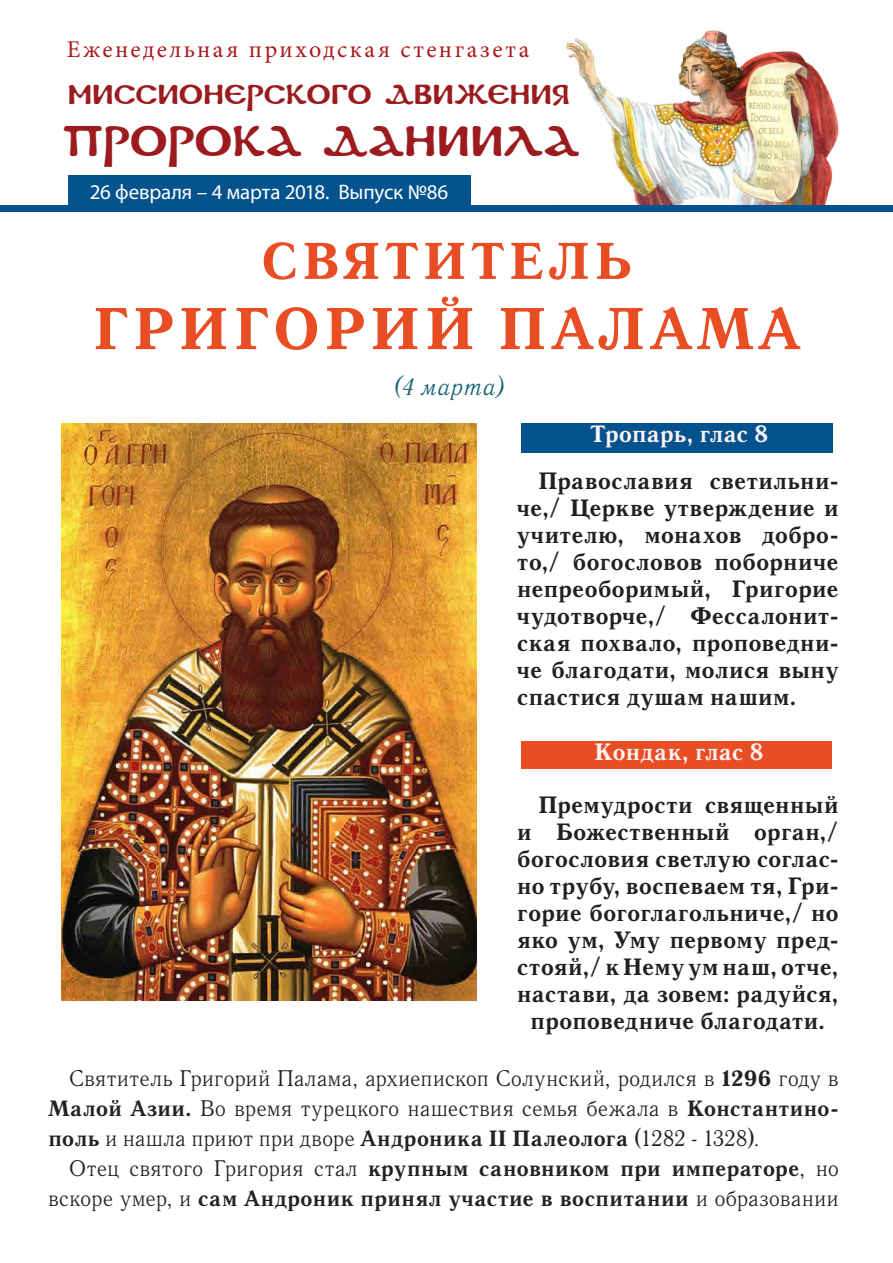
<style>
.page{position:relative;width:893px;height:1263px;background:#fff}
.page>*{position:absolute;margin:0;border:0;box-sizing:border-box;transform-origin:0 0}
.Название{font:700 60px "Quant Antiqua C";letter-spacing:.07em;color:#e84d24}
.Название-2{font:700 52.5px "Quant Antiqua C";letter-spacing:.07em;color:#e84d24}
.t1{font:42px "DS Coptic";letter-spacing:.005em;color:#9b1b1e}
.t2{font:27px "DS Coptic";letter-spacing:.005em;color:#9b1b1e}
._2__Основной_текст{font:700 24px/27px "Quant Antiqua C";letter-spacing:-.015em;color:#231f20;text-align:justify}
.t3{font:24px "Minion Pro";letter-spacing:.105em;color:#aa181b}
.Тропарь_белый{font:700 24px "Quant Antiqua C";letter-spacing:-.015em;color:#fff2f2}
.Курсив_число_святого{font:italic 24px "Quant Antiqua C";letter-spacing:.005em;color:#156275}
._2__Основной_текст-2{font:22.5px/30px "Quant Antiqua C";letter-spacing:-.005em;color:#222;text-align:justify}
._2__Основной_текст-3{font:700 22.5px/30px "Quant Antiqua C";letter-spacing:-.01em;color:#222;text-align:right}
.t4{font:21px "Myriad Pro";letter-spacing:-.01em;color:#fff}
.s1{font-weight:700}
.s2{font-weight:400}
</style>
<div class="page">
<img style="left:555px;top:30px;width:295px;height:176px">
<div style="left:68px;top:175px;width:403px;height:34px;background:#04538e"></div>
<div style="left:0;top:206px;width:893px;height:6px;background:#04538e"></div>
<div style="left:521px;top:423px;width:311px;height:29px;background:#04538e"></div>
<img style="left:62px;top:423px;width:415px;height:577px">
<div style="left:521px;top:741px;width:310px;height:28px;background:#e84d24"></div>
<p class="t3" style="left:67px;top:33px;width:464px">Еженедельная приходская стенгазета</p>
<p class="t2" style="left:68px;top:77px;width:504px">Миссионерского движения</p>
<p class="t1" style="left:62px;top:113px;width:519px">ПРОРОКА ДАНИИЛА</p>
<p class="t4" style="left:90px;top:179px;width:360px">26 февраля – 4 марта 2018. Выпуск №86</p>
<p class="Название-2" style="left:261px;top:233px;width:372px">СВЯТИТЕЛЬ</p>
<p class="Название" style="left:93px;top:297px;width:709px">ГРИГОРИЙ ПАЛАМА</p>
<p class="Курсив_число_святого" style="left:392px;top:373px;width:116px">(4 марта)</p>
<p class="Тропарь_белый" style="left:590px;top:421px;width:180px">Тропарь, глас 8</p>
<p class="_2__Основной_текст" style="left:517px;top:468px;width:324px;text-indent:21px">Православия светильни&shy;че,/ Церкве утверждение и учителю, монахов добро&shy;то,/ богословов поборниче непреоборимый, Григорие чудотворче,/ Фессалонит&shy;ская похвало, проповедни&shy;че благодати, молися выну спастися душам нашим.</p>
<p class="Тропарь_белый" style="left:594px;top:738px;width:171px">Кондак, глас 8</p>
<p class="_2__Основной_текст" style="left:538px;top:792px;width:302px">Премудрости священный</p>
<p class="_2__Основной_текст" style="left:517px;top:819px;width:324px">и Божественный орган,/</p>
<p class="_2__Основной_текст" style="left:517px;top:846px;width:324px">богословия светлую соглас-</p>
<p class="_2__Основной_текст" style="left:517px;top:873px;width:324px">но трубу, воспеваем тя, Гри-</p>
<p class="_2__Основной_текст" style="left:517px;top:900px;width:324px">горие богоглагольниче,/ но</p>
<p class="_2__Основной_текст" style="left:517px;top:927px;width:324px">яко ум, Уму первому пред-</p>
<p class="_2__Основной_текст" style="left:517px;top:954px;width:324px">стояй,/ к Нему ум наш, отче,</p>
<p class="_2__Основной_текст" style="left:517px;top:981px;width:324px">настави, да зовем: радуйся,</p>
<p class="_2__Основной_текст" style="left:530px;top:1008px;width:297px">проповедниче благодати.</p>
<p class="_2__Основной_текст-2" style="left:48px;top:1064px;width:792px;text-indent:21px">Святитель Григорий Палама, архиепископ Солунский, родился в <span class="s1">1296</span> году в <span class="s1">Малой Азии.</span> Во время турецкого нашествия семья бежала в <span class="s1">Константино&shy;поль</span> и нашла приют при дворе <span class="s1">Андроника II Палеолога</span> (1282 - 1328).</p>
<p class="_2__Основной_текст-3" style="left:48px;top:1154px;width:792px"><span class="s2">Отец святого Григория стал</span> крупным сановником при императоре<span class="s2">, но вскоре умер, и</span> сам Андроник принял участие в воспитании <span class="s2">и образовании</span></p>
</div>
